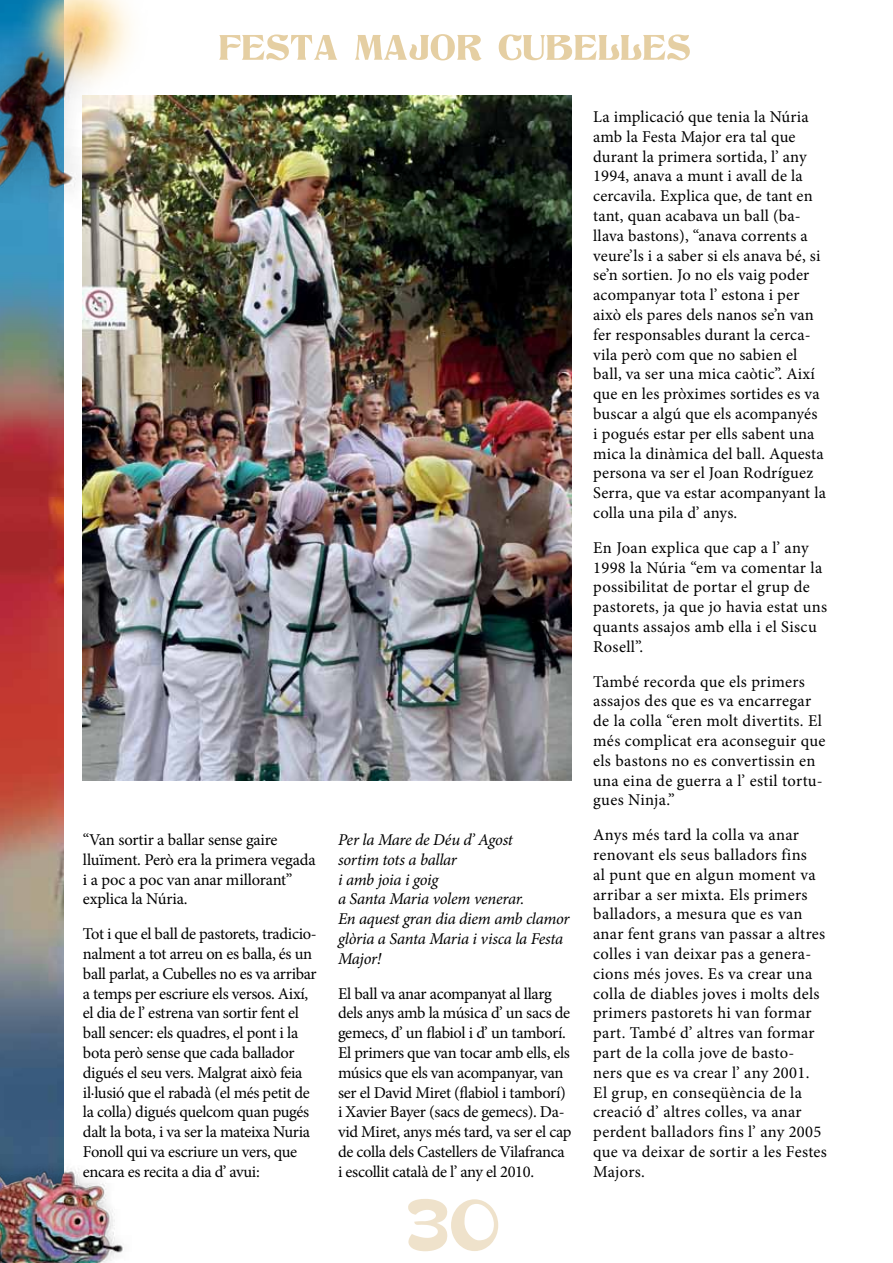
<style>
.page{position:relative;width:893px;height:1263px;background:#fff}
.page>*{position:absolute;margin:0;border:0;box-sizing:border-box;transform-origin:0 0}
.t1{font:75px "Bready Alternates Demo";color:#efe2cb}
.t2{font:16.5px/19.8px "Minion Pro";letter-spacing:.01em;color:#000}
.t3{font:16.5px/19.8px "Minion Pro";letter-spacing:-.02em;color:#000}
.t4{font:italic 16.5px/19.8px "Minion Pro";letter-spacing:-.02em;color:#000}
.t5{font:16.5px/19.8px "Minion Pro";letter-spacing:-.01em;color:#000}
</style>
<div class="page">
<img style="left:0;top:225px;width:64px;height:923px">
<img style="left:0;top:1148px;width:123px;height:115px">
<svg style="left:219px;top:34px;width:471px;height:27px"></svg>
<img style="left:0;top:0;width:193px;height:225px">
<img style="left:83px;top:96px;width:489px;height:684px">
<p class="t5" style="left:83px;top:830px;width:234px">“Van sortir a ballar sense gaire lluïment. Però era la primera vegada i a poc a poc van anar millorant” explica la Núria.</p>
<p class="t3" style="left:83px;top:924px;width:235px">Tot i que el ball de pastorets, tradicio&shy;nalment a tot arreu on es balla, és un ball parlat, a Cubelles no es va arribar a temps per escriure els versos. Així, el dia de l’ estrena van sortir fent el ball sencer: els quadres, el pont i la bota però sense que cada ballador digués el seu vers. Malgrat això feia il·lusió que el rabadà (el més petit de la colla) digués quelcom quan pugés dalt la bota, i va ser la mateixa Nuria Fonoll qui va escriure un vers, que encara es recita a dia d’ avui:</p>
<p class="t4" style="left:338px;top:830px;width:233px">Per la Mare de Déu d’ Agost<br>sortim tots a ballar<br>i amb joia i goig<br>a Santa Maria volem venerar.<br>En aquest gran dia diem amb clamor glòria a Santa Maria i visca la Festa<br>Major!</p>
<p class="t3" style="left:338px;top:983px;width:235px">El ball va anar acompanyat al llarg dels anys amb la música d’ un sacs de gemecs, d’ un flabiol i d’ un tamborí.<br>El primers que van tocar amb ells, els músics que els van acompanyar, van ser el David Miret (flabiol i tamborí) i Xavier Bayer (sacs de gemecs). Da&shy;vid Miret, anys més tard, va ser el cap de colla dels Castellers de Vilafranca i escollit català de l’ any el 2010.</p>
<h1 class="t1" style="left:408px;top:1181px;width:95px">30</h1>
<p class="t2" style="left:593px;top:107px;width:234px">La implicació que tenia la Núria amb la Festa Major era tal que durant la primera sortida, l’ any<br>1994, anava a munt i avall de la cercavila. Explica que, de tant en tant, quan acabava un ball (ba&shy;llava bastons), “anava corrents a veure’ls i a saber si els anava bé, si se’n sortien. Jo no els vaig poder acompanyar tota l’ estona i per això els pares dels nanos se’n van fer responsables durant la cerca&shy;vila però com que no sabien el ball, va ser una mica caòtic”. Així que en les pròximes sortides es va buscar a algú que els acompanyés<br>i pogués estar per ells sabent una mica la dinàmica del ball. Aquesta persona va ser el Joan Rodríguez<br>Serra, que va estar acompanyant la colla una pila d’ anys.</p>
<p class="t2" style="left:593px;top:538px;width:235px">En Joan explica que cap a l’ any<br>1998 la Núria “em va comentar la possibilitat de portar el grup de pastorets, ja que jo havia estat uns quants assajos amb ella i el Siscu<br>Rosell”.</p>
<p class="t2" style="left:593px;top:671px;width:234px">També recorda que els primers assajos des que es va encarregar de la colla “eren molt divertits. El més complicat era aconseguir que els bastons no es convertissin en una eina de guerra a l’ estil tortu&shy;gues Ninja.”</p>
<p class="t2" style="left:593px;top:825px;width:235px">Anys més tard la colla va anar renovant els seus balladors fins<br>al punt que en algun moment va arribar a ser mixta. Els primers balladors, a mesura que es van anar fent grans van passar a altres colles i van deixar pas a genera&shy;cions més joves. Es va crear una colla de diables joves i molts dels primers pastorets hi van formar part. També d’ altres van formar part de la colla jove de basto&shy;ners que es va crear l’ any 2001.<br>El grup, en conseqüència de la creació d’ altres colles, va anar perdent balladors fins l’ any 2005 que va deixar de sortir a les Festes<br>Majors.</p>
</div>
